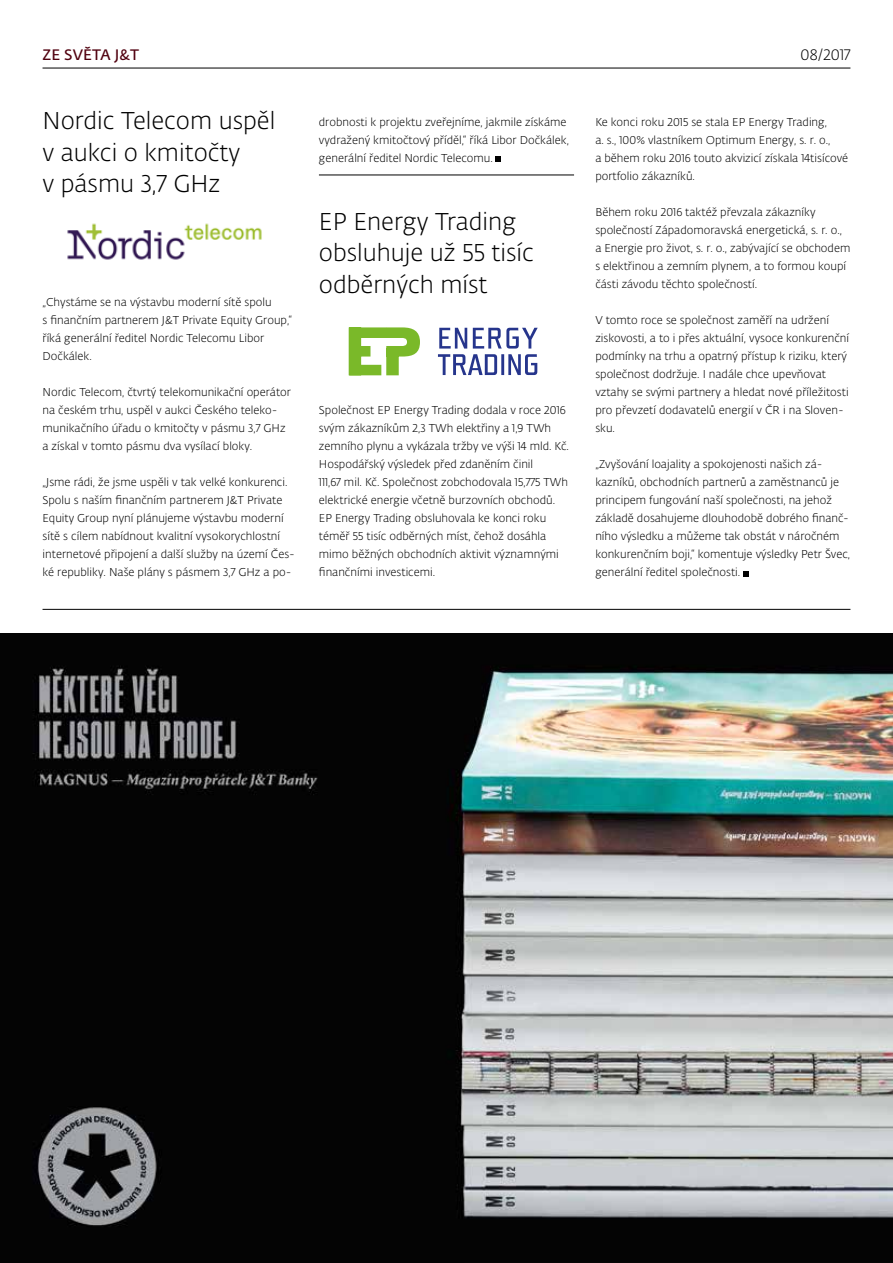
<style>
.page{position:relative;width:893px;height:1263px;background:#fff}
.page>*{position:absolute;margin:0;border:0;box-sizing:border-box;transform-origin:0 0}
.t1{font:300 24px/31.5px "Fedra Sans Alt Pro";color:#000}
.t2{font:600 15px "Fedra Sans Alt Pro";letter-spacing:.01em;color:#510210}
.t3{font:300 15px "Fedra Sans Alt Pro";letter-spacing:.01em;color:#000}
.t4{font:300 11.25px/18px "Fedra Sans Alt Pro";color:#000}
</style>
<div class="page">
<hr style="left:43px;top:68px;width:807px;height:1px;background:#000">
<hr style="left:319px;top:175px;width:255px;height:1px;background:#000">
<svg style="left:496px;top:157px;width:5px;height:5px"></svg>
<svg style="left:743px;top:571px;width:5px;height:5px"></svg>
<img style="left:67px;top:223px;width:195px;height:37px">
<hr style="left:43px;top:609px;width:807px;height:1px;background:#000">
<img style="left:0;top:634px;width:893px;height:629px">
<svg style="left:349px;top:327px;width:71px;height:48px"></svg>
<svg style="left:438px;top:328px;width:100px;height:47px"></svg>
<h2 class="t2" style="left:43px;top:43px;width:98px">ZE SVĚTA J&amp;T</h2>
<h1 class="t1" style="left:43px;top:105px;width:234px">Nordic Telecom uspěl v aukci o kmitočty<br>v pásmu 3,7 GHz</h1>
<p class="t4" style="left:43px;top:293px;width:251px">„Chystáme se na výstavbu moderní sítě spolu<br>s finančním partnerem J&amp;T Private Equity Group,“ říká generální ředitel Nordic Telecomu Libor Dočkálek.</p>
<p class="t4" style="left:43px;top:383px;width:250px">Nordic Telecom, čtvrtý telekomunikační operátor na českém trhu, uspěl v aukci Českého teleko&shy;munikačního úřadu o kmitočty v pásmu 3,7 GHz a získal v tomto pásmu dva vysílací bloky.</p>
<p class="t4" style="left:43px;top:473px;width:254px">„Jsme rádi, že jsme uspěli v tak velké konkurenci.<br>Spolu s naším finančním partnerem J&amp;T Private Equity Group nyní plánujeme výstavbu moderní sítě s cílem nabídnout kvalitní vysokorychlostní internetové připojení a další služby na území Čes&shy;ké republiky. Naše plány s pásmem 3,7 GHz a po-</p>
<p class="t4" style="left:319px;top:113px;width:252px">drobnosti k projektu zveřejníme, jakmile získáme vydražený kmitočtový příděl,“ říká Libor Dočkálek, generální ředitel Nordic Telecomu.</p>
<h1 class="t1" style="left:319px;top:205px;width:217px">EP Energy Trading obsluhuje už 55 tisíc odběrných míst</h1>
<p class="t4" style="left:319px;top:401px;width:252px">Společnost EP Energy Trading dodala v roce 2016 svým zákazníkům 2,3 TWh elektřiny a 1,9 TWh zemního plynu a vykázala tržby ve výši 14 mld. Kč.<br>Hospodářský výsledek před zdaněním činil<br>111,67 mil. Kč. Společnost zobchodovala 15,775 TWh elektrické energie včetně burzovních obchodů.<br>EP Energy Trading obsluhovala ke konci roku téměř 55 tisíc odběrných míst, čehož dosáhla mimo běžných obchodních aktivit významnými finančními investicemi.</p>
<h2 class="t3" style="left:800px;top:44px;width:51px">08/2017</h2>
<p class="t4" style="left:595px;top:113px;width:254px">Ke konci roku 2015 se stala EP Energy Trading,<br>a. s., 100% vlastníkem Optimum Energy, s. r. o.,<br>a během roku 2016 touto akvizicí získala 14tisícové portfolio zákazníků.</p>
<p class="t4" style="left:595px;top:203px;width:257px">Během roku 2016 taktéž převzala zákazníky společností Západomoravská energetická, s. r. o., a Energie pro život, s. r. o., zabývající se obchodem s elektřinou a zemním plynem, a to formou koupí části závodu těchto společností.</p>
<p class="t4" style="left:595px;top:311px;width:255px">V tomto roce se společnost zaměří na udržení ziskovosti, a to i přes aktuální, vysoce konkurenční podmínky na trhu a opatrný přístup k riziku, který společnost dodržuje. I nadále chce upevňovat vztahy se svými partnery a hledat nové příležitosti pro převzetí dodavatelů energií v ČR i na Sloven&shy;sku.</p>
<p class="t4" style="left:595px;top:455px;width:256px">„Zvyšování loajality a spokojenosti našich zá&shy;kazníků, obchodních partnerů a zaměstnanců je principem fungování naší společnosti, na jehož základě dosahujeme dlouhodobě dobrého finanč&shy;ního výsledku a můžeme tak obstát v náročném konkurenčním boji,“ komentuje výsledky Petr Švec, generální ředitel společnosti.</p>
</div>
